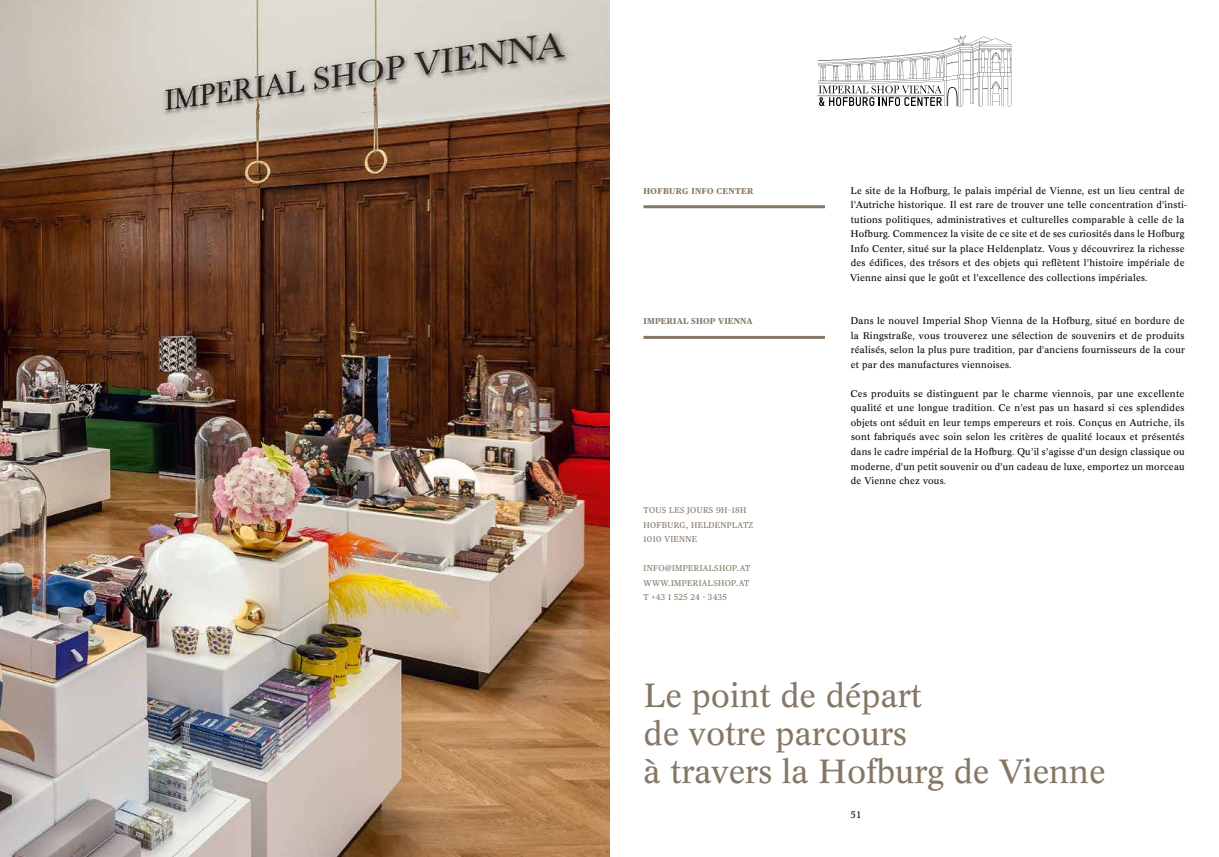
<style>
.page{position:relative;width:1219px;height:857px;background:#fff}
.page>*{position:absolute;margin:0;border:0;box-sizing:border-box;transform-origin:0 0}
.t1{font:33px/38px "Concorde BQ";color:#857765}
.t2{font:9.5px/14.5px "Concorde BQ";letter-spacing:.025em;color:#000;text-align:justify}
.t3{font:8.5px/14.5px "Publico Text";letter-spacing:.04em;color:#857765}
.t4{font:700 8.5px "Publico Text";letter-spacing:.025em;color:#857765}
</style>
<div class="page">
<img style="left:0;top:0;width:609px;height:856px">
<svg style="left:817px;top:35px;width:194px;height:72px"></svg>
<hr style="left:643px;top:205px;width:182px;height:3px;background:#857765">
<hr style="left:643px;top:336px;width:182px;height:3px;background:#857765">
<p class="t4" style="left:643px;top:184px;width:111px">HOFBURG INFO CENTER</p>
<p class="t4" style="left:643px;top:314px;width:111px">IMPERIAL SHOP VIENNA</p>
<p class="t3" style="left:644px;top:502px;width:111px">TOUS LES JOURS 9H–18H<br>HOFBURG, HELDENPLATZ<br>1010 VIENNE</p>
<p class="t3" style="left:644px;top:560px;width:108px;text-align:justify">INFO@IMPERIALSHOP.AT WWW.IMPERIALSHOP.AT T +43 1 525 24 - 3435</p>
<p class="t2" style="left:850px;top:183px;width:338px;text-align:left">Le site de la Hofburg, le palais impérial de Vienne, est un lieu central de l’Autriche historique. Il est rare de trouver une telle concentration d’insti&shy;tutions politiques, administratives et culturelles comparable à celle de la Hofburg. Commencez la visite de ce site et de ses curiosités dans le Hofburg Info Center, situé sur la place Heldenplatz. Vous y découvrirez la richesse des édifices, des trésors et des objets qui reflètent l’histoire impériale de Vienne ainsi que le goût et l’excellence des collections impériales.</p>
<p class="t2" style="left:850px;top:314px;width:336px">Dans le nouvel Imperial Shop Vienna de la Hofburg, situé en bordure de la Ringstraße, vous trouverez une sélection de souvenirs et de produits réalisés, selon la plus pure tradition, par d’anciens fournisseurs de la cour et par des manufactures viennoises.</p>
<p class="t2" style="left:851px;top:386px;width:336px">Ces produits se distinguent par le charme viennois, par une excellente qualité et une longue tradition. Ce n’est pas un hasard si ces splendides objets ont séduit en leur temps empereurs et rois. Conçus en Autriche, ils sont fabriqués avec soin selon les critères de qualité locaux et présentés dans le cadre impérial de la Hofburg. Qu’il s’agisse d’un design classique ou moderne, d’un petit souvenir ou d’un cadeau de luxe, emportez un morceau de Vienne chez vous.</p>
<h1 class="t1" style="left:643px;top:676px;width:464px">Le point de départ<br>de votre parcours<br>à travers la Hofburg de Vienne</h1>
<p class="t2" style="left:850px;top:807px;width:12px">51</p>
</div>
